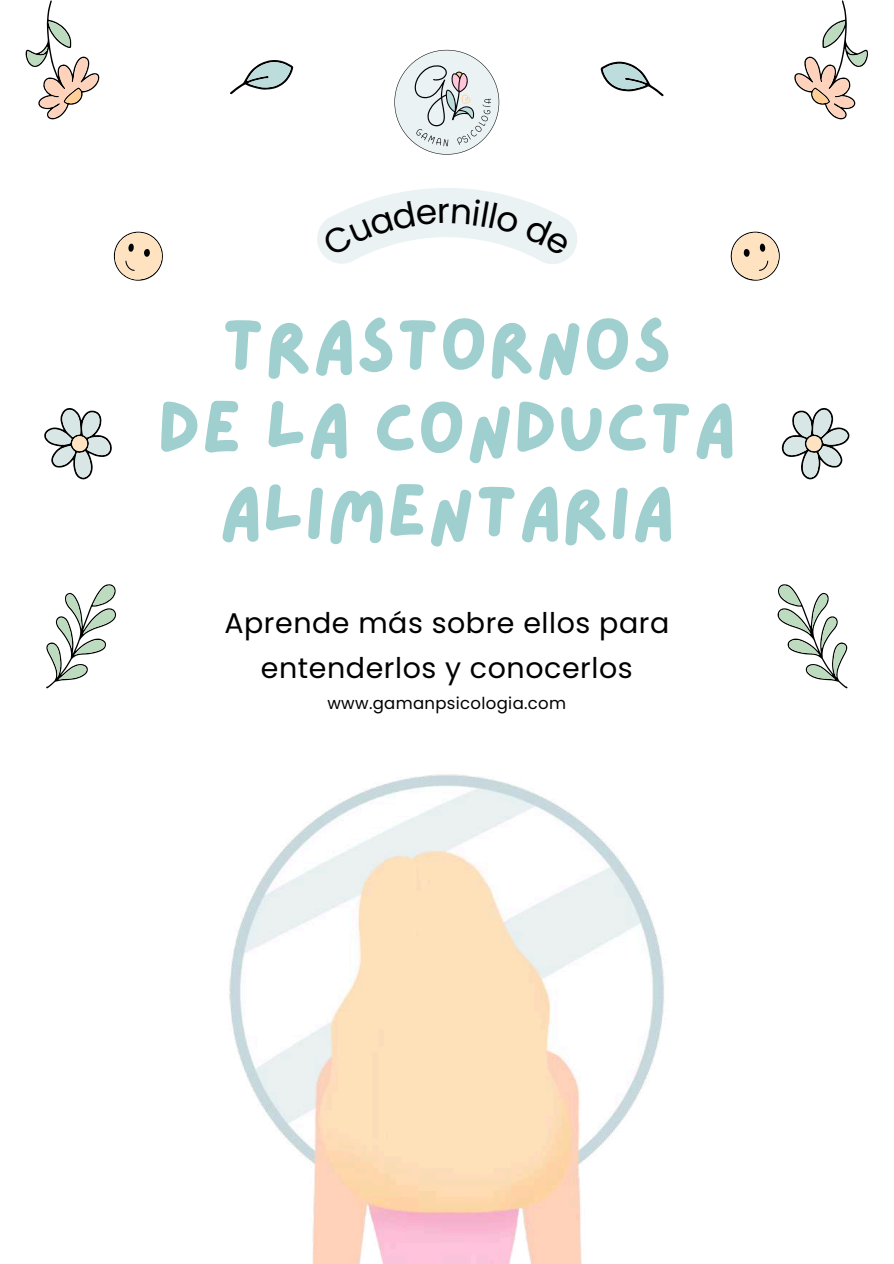
<style>
.page{position:relative;width:894px;height:1264px;background:#fff}
.page>*{position:absolute;margin:0;border:0;box-sizing:border-box;transform-origin:0 0}
.t1{font:75px/83.2px "Lazydog";color:#9fcfcf;text-align:center}
.t2{font:28.5px/45px "Poppins";letter-spacing:.02em;color:#000;text-align:center}
.t3{font:16.5px "Poppins";letter-spacing:.02em;color:#000}
</style>
<div class="page">
<svg style="left:394px;top:50px;width:105px;height:104px"></svg>
<svg style="left:777px;top:584px;width:70px;height:104px"></svg>
<svg style="left:46px;top:584px;width:70px;height:104px"></svg>
<svg style="left:781px;top:408px;width:68px;height:71px"></svg>
<svg style="left:44px;top:408px;width:68px;height:71px"></svg>
<svg style="left:730px;top:231px;width:49px;height:50px"></svg>
<svg style="left:114px;top:231px;width:49px;height:50px"></svg>
<svg style="left:230px;top:60px;width:64px;height:35px"></svg>
<svg style="left:600px;top:61px;width:64px;height:36px"></svg>
<svg style="left:26px;top:0;width:73px;height:119px"></svg>
<svg style="left:794px;top:0;width:73px;height:119px"></svg>
<img style="left:229px;top:774px;width:435px;height:488px">
<svg style="left:317px;top:188px;width:260px;height:76px"></svg>
<h1 class="t1" style="left:157px;top:306px;width:580px">TRASTORNOS<br>DE LA CONDUCTA<br>ALIMENTARIA</h1>
<p class="t2" style="left:224px;top:600px;width:446px">Aprende más sobre ellos para entenderlos y conocerlos</p>
<p class="t3" style="left:327px;top:691px;width:240px">www.gamanpsicologia.com</p>
</div>
